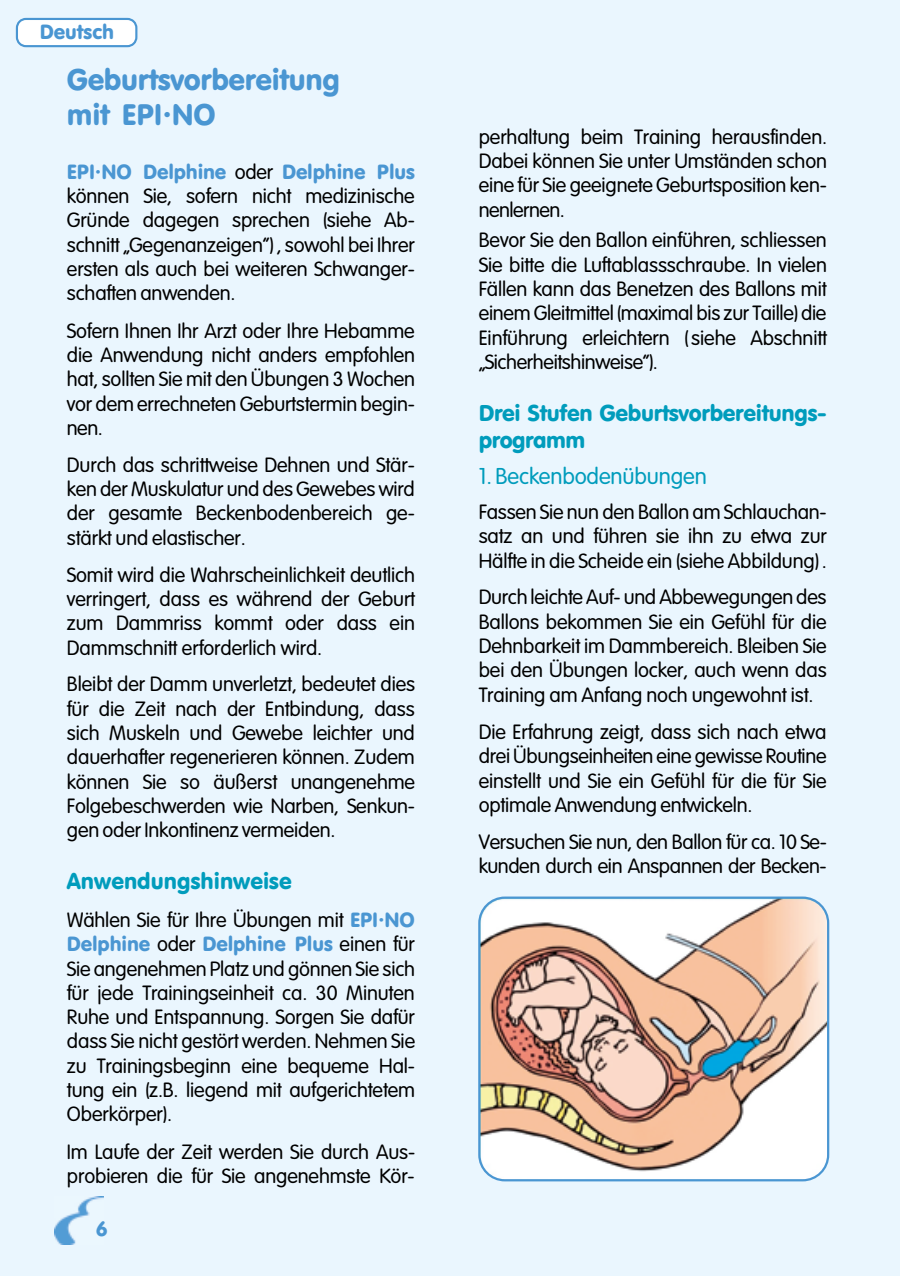
<style>
.page{position:relative;width:900px;height:1276px;background:#fff}
.page>*{position:absolute;margin:0;border:0;box-sizing:border-box;transform-origin:0 0}
.t1{font:29.25px/35.1px "TTF22 O00";letter-spacing:-.01em;color:#4a96d2}
.t2{font:22.5px/27px "TTF2 EO00";letter-spacing:-.015em;color:#009cbc}
.t3{font:22.5px "TTF28 O00";letter-spacing:-.005em;color:#009cbc}
.t4{font:20.25px/24.3px "TTF2 BO00";letter-spacing:-.005em;color:#000;text-align:justify}
.t5{font:20.25px "TTF1 FO00";letter-spacing:-.005em;color:#4a96d2}
.s1{font-family:"TTF2 BO00";color:#000}
.s2{font-family:"TTF1 FO00";color:#4a96d2}
</style>
<div class="page">
<div style="left:0;top:0;width:899px;height:1276px;background:#eaf6fe"></div>
<img style="left:54px;top:1196px;width:49px;height:48px">
<svg style="left:15px;top:17px;width:123px;height:31px"></svg>
<img style="left:479px;top:897px;width:349px;height:283px">
<div style="left:478px;top:896px;width:351px;height:285px;border:2px solid #4a96d2;border-radius:26px"></div>
<p class="t5" style="left:40px;top:21px;width:76px">Deutsch</p>
<h1 class="t1" style="left:67px;top:63px;width:274px">Geburtsvorbereitung mit EPI·NO</h1>
<p class="t5" style="left:67px;top:160px;width:349px">EPI·NO Delphine <span class="s1">oder</span> Delphine Plus</p>
<p class="t4" style="left:67px;top:184px;width:349px">können Sie, sofern nicht medizinische Gründe dagegen sprechen (siehe Ab&shy;schnitt „Gegenanzeigen“) , sowohl bei Ihrer ersten als auch bei weiteren Schwanger&shy;schaften anwenden.</p>
<p class="t4" style="left:67px;top:318px;width:349px">Sofern Ihnen Ihr Arzt oder Ihre Hebamme die Anwendung nicht anders empfohlen hat, sollten Sie mit den Übungen 3 Wochen vor dem errechneten Geburtstermin begin&shy;nen.</p>
<p class="t4" style="left:67px;top:452px;width:349px">Durch das schrittweise Dehnen und Stär&shy;ken der Muskulatur und des Gewebes wird der gesamte Beckenbodenbereich ge&shy;stärkt und elastischer.</p>
<p class="t4" style="left:67px;top:562px;width:349px">Somit wird die Wahrscheinlichkeit deutlich verringert, dass es während der Geburt zum Dammriss kommt oder dass ein Dammschnitt erforderlich wird.</p>
<p class="t4" style="left:67px;top:672px;width:350px">Bleibt der Damm unverletzt, bedeutet dies für die Zeit nach der Entbindung, dass sich Muskeln und Gewebe leichter und dauerhafter regenerieren können. Zudem können Sie so äußerst unangenehme Folgebeschwerden wie Narben, Senkun&shy;gen oder Inkontinenz vermeiden.</p>
<p class="t2" style="left:67px;top:868px;width:226px">Anwendungshinweise</p>
<p class="t4" style="left:67px;top:908px;width:349px">Wählen Sie für Ihre Übungen mit <span class="s2">EPI·NO</span></p>
<p class="t5" style="left:67px;top:932px;width:349px">Delphine <span class="s1">oder</span> Delphine Plus <span class="s1">einen für</span></p>
<p class="t4" style="left:67px;top:956px;width:350px">Sie angenehmen Platz und gönnen Sie sich für jede Trainingseinheit ca. 30 Minuten Ruhe und Entspannung. Sorgen Sie dafür dass Sie nicht gestört werden. Nehmen Sie zu Trainingsbeginn eine bequeme Hal&shy;tung ein (z.B. liegend mit aufgerichtetem Oberkörper).</p>
<p class="t4" style="left:67px;top:1139px;width:349px">Im Laufe der Zeit werden Sie durch Aus&shy;probieren die für Sie angenehmste Kör-</p>
<p class="t5" style="left:96px;top:1217px;width:13px">6</p>
<p class="t4" style="left:478px;top:125px;width:349px">perhaltung beim Training herausfinden.<br>Dabei können Sie unter Umständen schon eine für Sie geeignete Geburtsposition ken&shy;nenlernen.</p>
<p class="t4" style="left:478px;top:228px;width:350px">Bevor Sie den Ballon einführen, schliessen Sie bitte die Luftablassschraube. In vielen Fällen kann das Benetzen des Ballons mit einem Gleitmittel (maximal bis zur Taille) die Einführung erleichtern ( siehe Abschnitt „Sicherheitshinweise“).</p>
<p class="t2" style="left:478px;top:399px;width:349px">Drei Stufen Geburtsvorbereitungs&shy;programm</p>
<p class="t3" style="left:478px;top:463px;width:229px">1. Beckenbodenübungen</p>
<p class="t4" style="left:478px;top:500px;width:349px">Fassen Sie nun den Ballon am Schlauchan&shy;satz an und führen sie ihn zu etwa zur Hälfte in die Scheide ein (siehe Abbildung) .</p>
<p class="t4" style="left:478px;top:585px;width:349px">Durch leichte Auf- und Abbewegungen des Ballons bekommen Sie ein Gefühl für die Dehnbarkeit im Dammbereich. Bleiben Sie bei den Übungen locker, auch wenn das Training am Anfang noch ungewohnt ist.</p>
<p class="t4" style="left:478px;top:720px;width:349px">Die Erfahrung zeigt, dass sich nach etwa drei Übungseinheiten eine gewisse Routine einstellt und Sie ein Gefühl für die für Sie optimale Anwendung entwickeln.</p>
<p class="t4" style="left:478px;top:829px;width:349px">Versuchen Sie nun, den Ballon für ca. 10 Se&shy;kunden durch ein Anspannen der Becken-</p>
</div>
